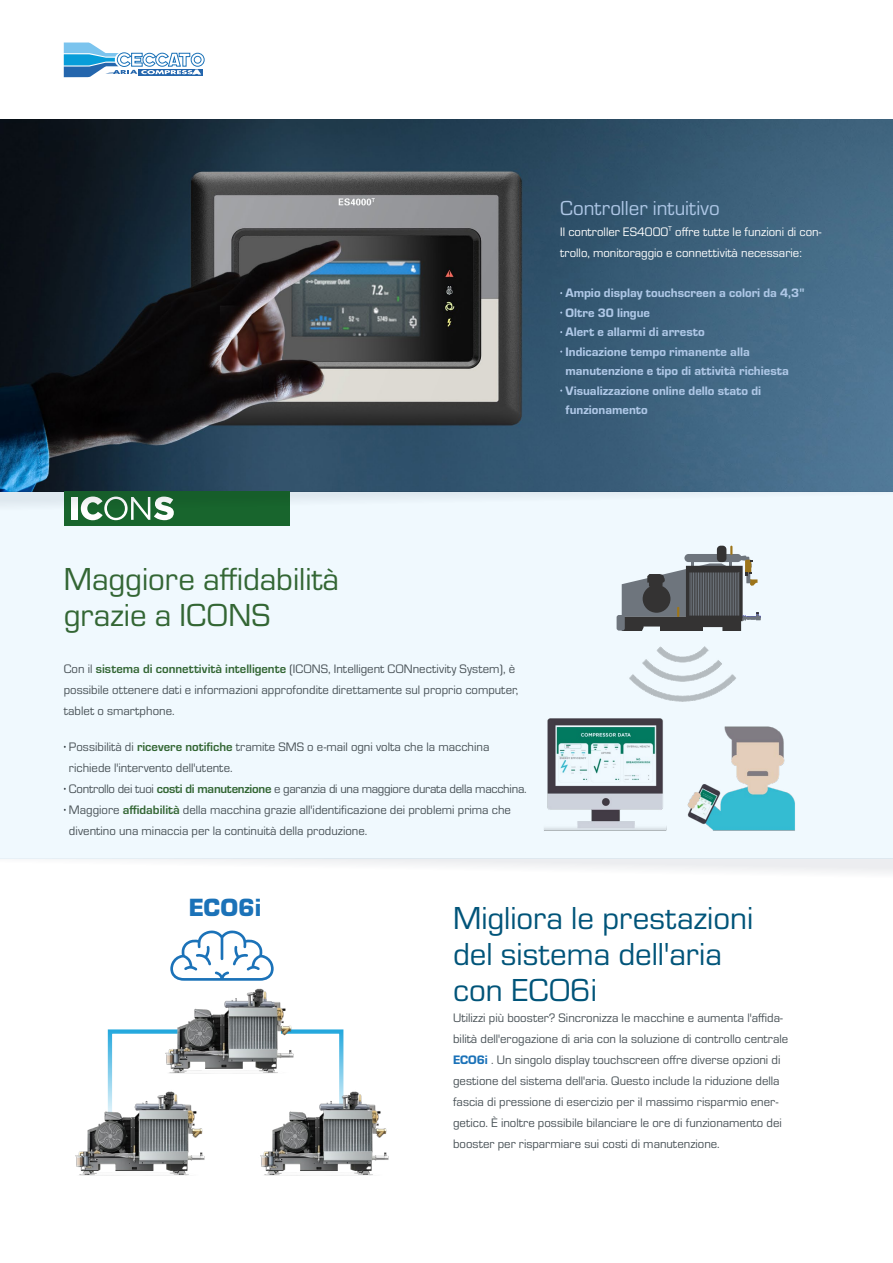
<style>
.page{position:relative;width:893px;height:1263px;background:#fff}
.page>*{position:absolute;margin:0;border:0;box-sizing:border-box;transform-origin:0 0}
.t1{font:33px/36px "Eurostile";color:#005479}
.t2{font:33px/36px "Eurostile";color:#336634}
.t3{font:900 25.8px "Eurostile";color:#1b72b8}
.t4{font:21px "Eurostile";color:#aec7e6}
.t5{font:12.75px/21px "Eurostile";color:#485156}
.t6{font:12.75px/19.5px "Eurostile Hea";color:#aec7e6}
.t7{font:12.75px/21px "Eurostile";color:#fff}
.s1{font-weight:700;color:#336634}
.s2{font-family:"Eurostile Hea";color:#1b72b8}
</style>
<div class="page">
<div style="left:0;top:491px;width:893px;height:367px;background:#f0f9fe"></div>
<div style="left:0;top:858px;width:893px;height:77px;background:linear-gradient(to bottom,#f9f9fa,#fff)"></div>
<img style="left:0;top:119px;width:893px;height:372px">
<svg style="left:0;top:491px;width:893px;height:55px"></svg>
<img style="left:544px;top:646px;width:251px;height:185px">
<svg style="left:170px;top:930px;width:104px;height:36px"></svg>
<svg style="left:297px;top:1029px;width:47px;height:40px"></svg>
<svg style="left:107px;top:1029px;width:53px;height:40px"></svg>
<div style="left:617px;top:615px;width:8px;height:15px;background:#6e757d;border-radius:2px"></div>
<svg style="left:622px;top:546px;width:139px;height:84px"></svg>
<img style="left:260px;top:1069px;width:129px;height:107px">
<img style="left:75px;top:1069px;width:130px;height:107px">
<img style="left:160px;top:966px;width:137px;height:137px">
<svg style="left:64px;top:43px;width:141px;height:34px"></svg>
<h3 class="t4" style="left:560px;top:193px;width:161px">Controller intuitivo</h3>
<p class="t7" style="left:560px;top:220px;width:263px">Il controller ES4000<sup>T</sup> offre tutte le funzioni di con&shy;trollo, monitoraggio e connettività necessarie:</p>
<p class="t6" style="left:565px;top:282px;width:240px">Ampio display touchscreen a colori da 4,3"<br>Oltre 30 lingue<br>Alert e allarmi di arresto<br>Indicazione tempo rimanente alla manutenzione e tipo di attività richiesta<br>Visualizzazione online dello stato di funzionamento</p>
<h1 class="t2" style="left:64px;top:559px;width:277px">Maggiore affidabilità grazie a ICONS</h1>
<p class="t5" style="left:64px;top:657px;width:456px">Con il <span class="s1">sistema di connettività intelligente</span> (ICONS, Intelligent CONnectivity System), è possibile ottenere dati e informazioni approfondite direttamente sul proprio computer, tablet o smartphone.</p>
<p class="t5" style="left:69px;top:735px;width:459px">Possibilità di <span class="s1">ricevere notifiche</span> tramite SMS o e-mail ogni volta che la macchina richiede l'intervento dell'utente.<br>Controllo dei tuoi <span class="s1">costi di manutenzione</span> e garanzia di una maggiore durata della macchina.<br>Maggiore <span class="s1">affidabilità</span> della macchina grazie all'identificazione dei problemi prima che diventino una minaccia per la continuità della produzione.</p>
<h2 class="t3" style="left:189px;top:889px;width:74px">ECO6i</h2>
<h1 class="t1" style="left:453px;top:899px;width:302px">Migliora le prestazioni del sistema dell'aria con ECO6i</h1>
<p class="t5" style="left:453px;top:1007px;width:337px">Utilizzi più booster? Sincronizza le macchine e aumenta l'affida&shy;bilità dell'erogazione di aria con la soluzione di controllo centrale <span class="s2">ECO6i</span> . Un singolo display touchscreen offre diverse opzioni di gestione del sistema dell'aria. Questo include la riduzione della fascia di pressione di esercizio per il massimo risparmio ener&shy;getico. È inoltre possibile bilanciare le ore di funzionamento dei booster per risparmiare sui costi di manutenzione.</p>
</div>
